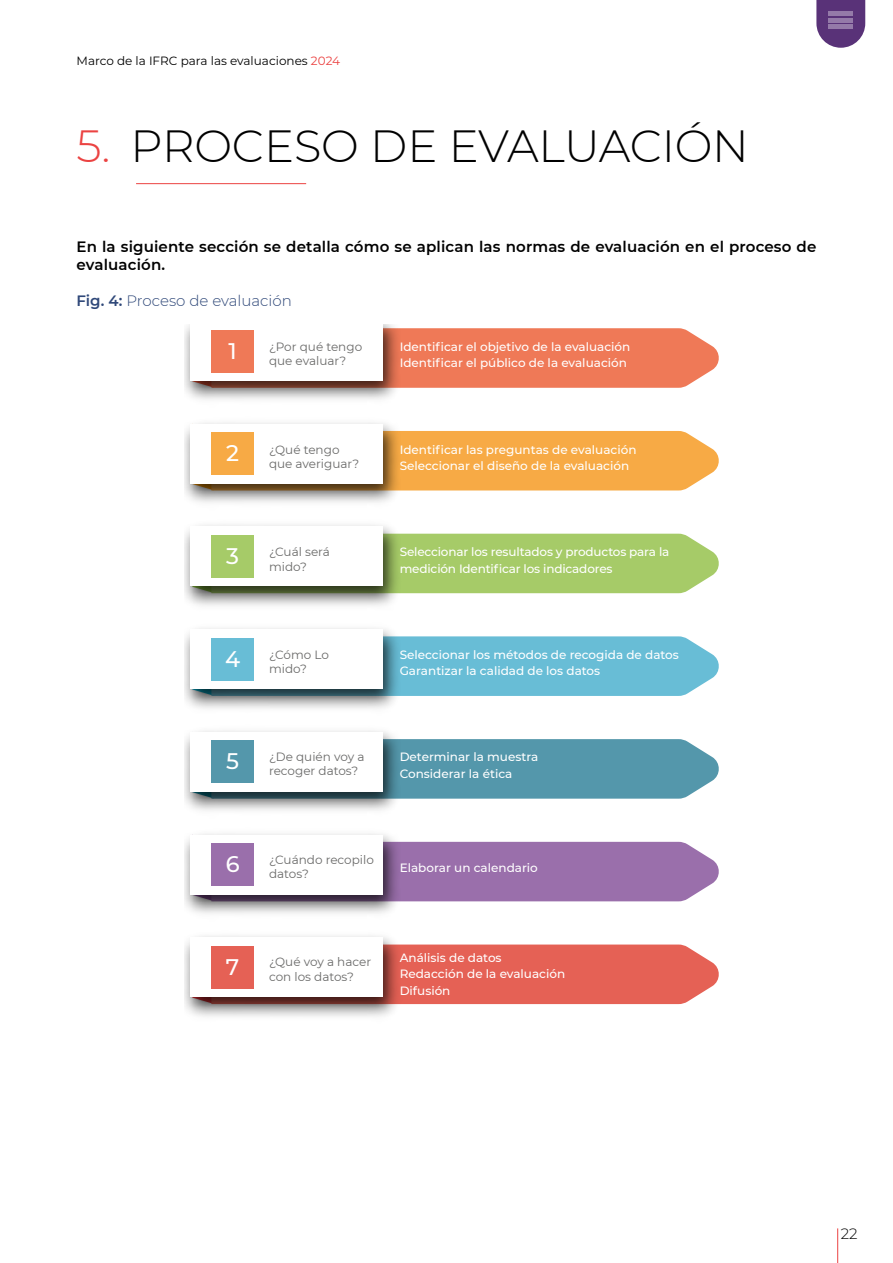
<style>
.page{position:relative;width:893px;height:1263px;background:#fff}
.page>*{position:absolute;margin:0;border:0;box-sizing:border-box;transform-origin:0 0}
.t1{font:300 45px "Montserrat";letter-spacing:-.005em;color:#000}
.t2{font:500 22.5px "Montserrat";color:#fff}
.t3{font:600 15px/18px "Montserrat";letter-spacing:.01em;color:#000}
.t4{font:300 15px "Montserrat";color:#2f4879}
.t5{font:300 15px "Montserrat";color:#000}
.t6{font:500 12px/16.5px "Montserrat";color:#fff}
.t7{font:12px/14.4px "Montserrat";color:#6a6a69}
.t8{font:12px "Montserrat";color:#000}
.s1{color:#eb4342}
.s2{font-weight:600}
</style>
<div class="page">
<hr style="left:837px;top:1228px;width:1px;height:35px;background:#eb4342">
<svg style="left:816px;top:0;width:49px;height:48px;background:#72518c"></svg>
<hr style="left:829px;top:11px;width:24px;height:4px;background:#947aa8">
<hr style="left:829px;top:18px;width:24px;height:4px;background:#947aa8">
<hr style="left:829px;top:25px;width:24px;height:4px;background:#947aa8">
<hr style="left:136px;top:183px;width:170px;height:1px;background:#eb4342">
<svg style="left:406px;top:328px;width:313px;height:60px;background:#ef7f5f"></svg>
<img style="left:185px;top:324px;width:221px;height:76px">
<div style="left:190px;top:324px;width:193px;height:57px;background:#fff"></div>
<div style="left:211px;top:330px;width:43px;height:42px;background:#ef7957"></div>
<div style="left:406px;top:431px;width:313px;height:59px;background:#f7aa45"></div>
<img style="left:185px;top:422px;width:221px;height:81px">
<div style="left:190px;top:424px;width:193px;height:59px;background:#fff"></div>
<div style="left:211px;top:432px;width:43px;height:43px;background:#f7aa45"></div>
<div style="left:406px;top:533px;width:313px;height:60px;background:#a6cb68"></div>
<img style="left:185px;top:524px;width:221px;height:82px">
<div style="left:190px;top:527px;width:193px;height:59px;background:#fff"></div>
<div style="left:211px;top:535px;width:43px;height:43px;background:#a6cb68"></div>
<div style="left:406px;top:636px;width:313px;height:60px;background:#68bdd6"></div>
<img style="left:185px;top:628px;width:221px;height:81px">
<div style="left:190px;top:629px;width:193px;height:60px;background:#fff"></div>
<div style="left:211px;top:638px;width:43px;height:42px;background:#68bdd6"></div>
<svg style="left:406px;top:739px;width:313px;height:60px;background:#5c9caf"></svg>
<img style="left:185px;top:730px;width:221px;height:81px">
<div style="left:190px;top:732px;width:193px;height:60px;background:#fff"></div>
<div style="left:211px;top:741px;width:43px;height:42px;background:#5497ab"></div>
<div style="left:406px;top:841px;width:313px;height:60px;background:#9a6fab"></div>
<img style="left:185px;top:833px;width:221px;height:81px">
<div style="left:190px;top:835px;width:193px;height:59px;background:#fff"></div>
<div style="left:211px;top:843px;width:43px;height:43px;background:#9a6fab"></div>
<div style="left:406px;top:944px;width:313px;height:60px;background:#e56155"></div>
<img style="left:185px;top:936px;width:221px;height:81px">
<div style="left:190px;top:937px;width:193px;height:60px;background:#fff"></div>
<div style="left:211px;top:946px;width:43px;height:42px;background:#e56155"></div>
<p class="t8" style="left:77px;top:53px;width:265px">Marco de la IFRC para las evaluaciones <span class="s1">2024</span></p>
<h1 class="t1" style="left:77px;top:115px;width:674px"><span class="s1">5.</span> PROCESO DE EVALUACIÓN</h1>
<p class="t3" style="left:77px;top:237px;width:741px">En la siguiente sección se detalla cómo se aplican las normas de evaluación en el proceso de evaluación.</p>
<p class="t4" style="left:77px;top:290px;width:217px"><span class="s2">Fig. 4:</span> Proceso de evaluación</p>
<p class="t7" style="left:269px;top:339px;width:95px">¿Por qué tengo que evaluar?</p>
<p class="t6" style="left:400px;top:338px;width:232px">Identificar el objetivo de la evaluación<br>Identificar el público de la evaluación</p>
<h2 class="t2" style="left:228px;top:336px;width:10px">1</h2>
<h2 class="t2" style="left:226px;top:438px;width:14px">2</h2>
<h2 class="t2" style="left:226px;top:540px;width:14px">3</h2>
<p class="t7" style="left:269px;top:442px;width:92px">¿Qué tengo que averiguar?</p>
<p class="t6" style="left:400px;top:441px;width:238px">Identificar las preguntas de evaluación<br>Seleccionar el diseño de la evaluación</p>
<p class="t7" style="left:269px;top:544px;width:63px">¿Cuál será mido?</p>
<p class="t6" style="left:400px;top:543px;width:271px">Seleccionar los resultados y productos para la medición Identificar los indicadores</p>
<h2 class="t2" style="left:225px;top:643px;width:17px">4</h2>
<p class="t7" style="left:269px;top:647px;width:61px">¿Cómo Lo mido?</p>
<p class="t6" style="left:400px;top:646px;width:281px">Seleccionar los métodos de recogida de datos<br>Garantizar la calidad de los datos</p>
<h2 class="t2" style="left:226px;top:746px;width:14px">5</h2>
<p class="t7" style="left:269px;top:749px;width:97px">¿De quién voy a recoger datos?</p>
<p class="t6" style="left:400px;top:748px;width:140px">Determinar la muestra<br>Considerar la ética</p>
<p class="t7" style="left:269px;top:852px;width:106px">¿Cuándo recopilo datos?</p>
<h2 class="t2" style="left:226px;top:848px;width:15px">6</h2>
<p class="t6" style="left:400px;top:859px;width:140px">Elaborar un calendario</p>
<h2 class="t2" style="left:226px;top:951px;width:15px">7</h2>
<p class="t7" style="left:269px;top:954px;width:104px">¿Qué voy a hacer con los datos?</p>
<p class="t6" style="left:400px;top:949px;width:167px">Análisis de datos<br>Redacción de la evaluación<br>Difusión</p>
<p class="t5" style="left:841px;top:1223px;width:18px">22</p>
</div>
